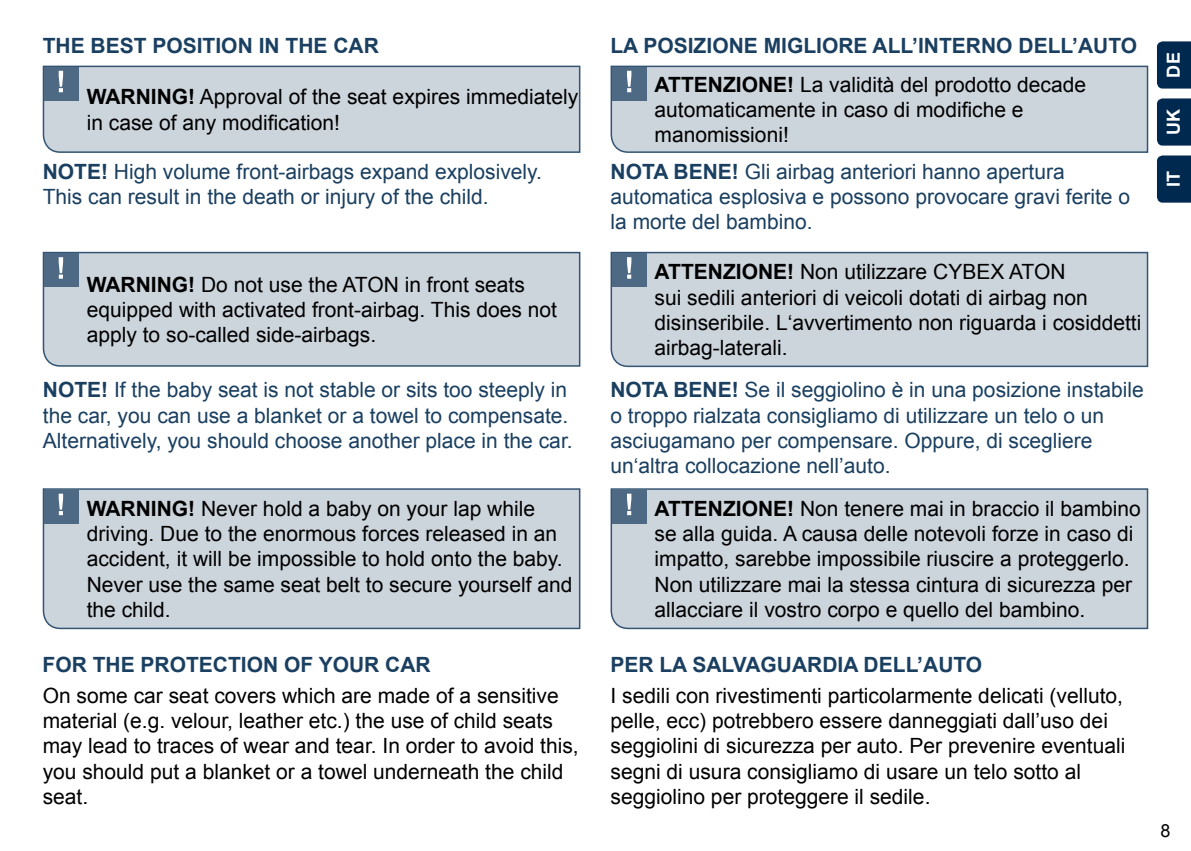
<style>
.page{position:relative;width:1191px;height:851px;background:#fff}
.page>*{position:absolute;margin:0;border:0;box-sizing:border-box;transform-origin:0 0}
.t1{font:21px/25.2px "Arial";color:#000}
.t2{font:21px/25.2px "Arial";color:#1a3f60}
.t3{font:700 21px "Arial";color:#1a3f60}
.t4{font:700 18px "Arial";color:#fff}
.t5{font:18px "Arial";color:#000}
.s1{font-weight:700}
</style>
<div class="page">
<div style="left:1157px;top:41px;width:34px;height:48px;background:#00294f"></div>
<div style="left:1157px;top:98px;width:34px;height:48px;background:#00294f"></div>
<div style="left:1157px;top:155px;width:34px;height:48px;background:#00294f"></div>
<svg style="left:42px;top:65px;width:539px;height:88px;background:#c5ced7"></svg>
<div style="left:44px;top:67px;width:34px;height:34px;background:#4d6984"></div>
<svg style="left:59px;top:71px;width:4px;height:21px"></svg>
<div style="left:42px;top:251px;width:539px;height:116px;background:#ccd4dc"></div>
<div style="left:44px;top:253px;width:34px;height:34px;background:#4d6984"></div>
<svg style="left:59px;top:257px;width:4px;height:22px"></svg>
<div style="left:42px;top:488px;width:539px;height:141px;background:#ccd4dc"></div>
<div style="left:44px;top:489px;width:34px;height:34px;background:#4d6984"></div>
<svg style="left:59px;top:493px;width:4px;height:22px"></svg>
<svg style="left:610px;top:65px;width:539px;height:88px;background:#c6cfd8"></svg>
<div style="left:612px;top:67px;width:35px;height:34px;background:#4d6984"></div>
<svg style="left:627px;top:71px;width:4px;height:21px"></svg>
<div style="left:610px;top:251px;width:539px;height:117px;background:#ccd4dc"></div>
<div style="left:612px;top:253px;width:35px;height:34px;background:#4d6984"></div>
<svg style="left:627px;top:257px;width:4px;height:22px"></svg>
<div style="left:610px;top:488px;width:539px;height:141px;background:#ccd4dc"></div>
<div style="left:612px;top:489px;width:35px;height:34px;background:#4d6984"></div>
<svg style="left:627px;top:493px;width:4px;height:22px"></svg>
<p class="t3" style="left:43px;top:31px;width:63px">THE BEST</p>
<p class="t3" style="left:152px;top:31px;width:41px">POSITI</p>
<p class="t3" style="left:221px;top:31px;width:79px">ONIN THE</p>
<p class="t3" style="left:333px;top:31px;width:16px">CAR</p>
<p class="t1" style="left:87px;top:84px;width:493px"><span class="s1">WARNING!</span> Approval of the seat expires immediately in case of any modification!</p>
<p class="t2" style="left:43px;top:159px;width:501px"><span class="s1">NOTE !</span> H igh volume front-airbags expand explosively.<br>This can result in the death or injury of the child.</p>
<p class="t1" style="left:87px;top:272px;width:271px"><span class="s1">WARNING!</span> Do not use the ATON</p>
<p class="t1" style="left:87px;top:272px;width:472px;text-indent:318px">in front seats equipped with activated front-airbag. This does not apply to so-called side-airbags.</p>
<p class="t2" style="left:43px;top:377px;width:531px"><span class="s1">NOTE!</span> If the baby seat is not stable or sits too steeply in the car, you can use a blanket or a towel to compensate.<br>Alternatively, you should choose another place in the car.</p>
<p class="t1" style="left:87px;top:496px;width:487px"><span class="s1">WARNING!</span> Never hold a baby on your lap while driving. Due to the enormous forces released in an accident, it will be impossible to hold onto the baby.<br>N ever use the same seat belt to secure yourself and the child.</p>
<p class="t3" style="left:610px;top:31px;width:74px">LA POSIZI</p>
<p class="t3" style="left:712px;top:31px;width:64px">ONE MIGLI</p>
<p class="t3" style="left:822px;top:31px;width:65px">ORE ALL</p>
<p class="t3" style="left:912px;top:31px;width:20px">’INTERN</p>
<p class="t3" style="left:996px;top:31px;width:37px">O DELL</p>
<p class="t3" style="left:1072px;top:31px;width:22px">’AUT</p>
<p class="t3" style="left:1120px;top:31px;width:18px">O</p>
<p class="t1" style="left:654px;top:72px;width:433px"><span class="s1">ATTENZIONE!</span> La validità del prodotto decade automaticamente in caso di modifiche e manomissioni!</p>
<p class="t2" style="left:610px;top:159px;width:521px;text-indent:121px"><span class="s1">!</span> Gli airbag anteriori hanno apertura automatica esplosiva e possono provocare gravi ferite o la morte del bambino.</p>
<p class="t3" style="left:610px;top:157px;width:78px">NOTA BENE</p>
<p class="t1" style="left:654px;top:259px;width:488px"><span class="s1">ATTENZIONE!</span> Non utilizzare CYBEX ATON<br>sui sedili anteriori di veicoli dotati di airbag non disinseribile. L‘avvertimento non riguarda i cosiddetti airbag-laterali.</p>
<p class="t2" style="left:610px;top:377px;width:535px"><span class="s1">NOTA BENE!</span> Se il seggiolino è in una posizione instabile o troppo rialzata consigliamo di utilizzare un telo o un asciugamano per compensare. Oppure, di scegliere un‘altra collocazione nell’auto.</p>
<p class="t1" style="left:654px;top:496px;width:488px"><span class="s1">ATTENZIONE!</span> Non tenere mai in braccio il bambino se alla guida. A causa delle notevoli forze in caso di impatto, sarebbe impossibile riuscire a proteggerlo.<br>N on utilizzare mai la stessa cintura di sicurezza per allacciare il vostro corpo e quello del bambino.</p>
<p class="t3" style="left:43px;top:650px;width:65px">FOR THE</p>
<p class="t3" style="left:141px;top:650px;width:59px">PROTECTI</p>
<p class="t3" style="left:247px;top:650px;width:155px">ON OF YOUR CAR</p>
<p class="t3" style="left:610px;top:650px;width:97px">PERLASALVAGUARDIA</p>
<p class="t3" style="left:863px;top:650px;width:15px">DELL</p>
<p class="t3" style="left:917px;top:650px;width:22px">’AUT</p>
<p class="t3" style="left:966px;top:650px;width:18px">O</p>
<p class="t1" style="left:43px;top:683px;width:537px">On some car seat covers which are made of a sensitive material (e.g. velour, leather etc.) the use of child seats may lead to traces of wear and tear. I n order to avoid this, you should put a blanket or a towel underneath the child seat.</p>
<p class="t1" style="left:610px;top:683px;width:516px">I sedili con rivestimenti particolarmente delicati (velluto, pelle, ecc) potrebbero essere danneggiati dall’uso dei seggiolini di sicurezza per auto. Per prevenire eventuali segni di usura consigliamo di usare un telo sotto al seggiolino per proteggere il sedile.</p>
<p class="t4" style="left:1161px;top:78px;width:27px;rotate:-90deg">DE</p>
<p class="t4" style="left:1161px;top:135px;width:28px;rotate:-90deg">UK</p>
<p class="t4" style="left:1161px;top:187px;width:18px;rotate:-90deg">IT</p>
<p class="t5" style="left:1160px;top:818px;width:12px">8</p>
</div>
